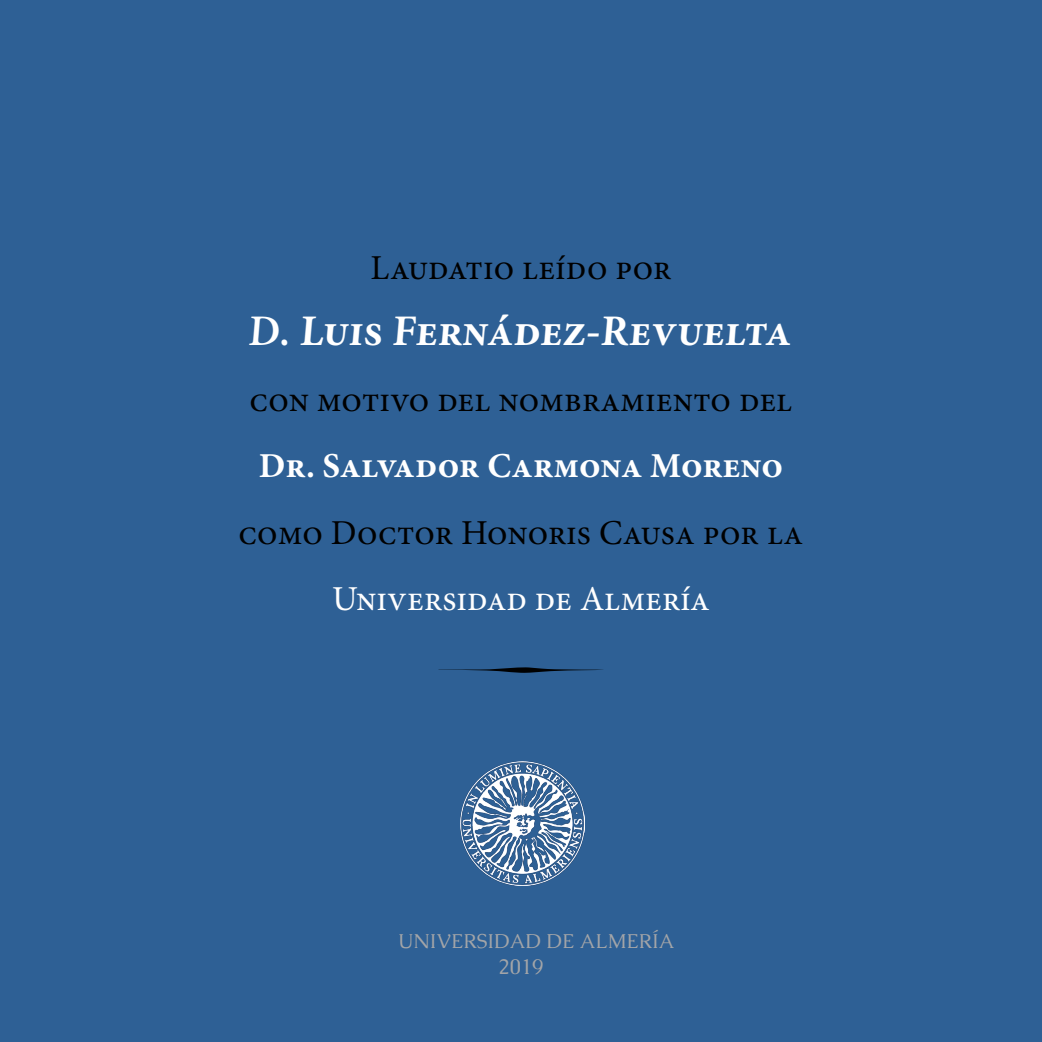
<style>
.page{position:relative;width:1042px;height:1042px;background:#2e6095}
.page>*{position:absolute;margin:0;border:0;box-sizing:border-box;transform-origin:0 0}
.t1{font:italic 700 43.75px "Minion Pro";color:#fff}
.t2{font:35px "Minion Pro";color:#000}
.t3{font:700 35px "Minion Pro";letter-spacing:-.005em;color:#fff}
.t4{font:35px "Minion Pro";color:#fff}
.t5{font:21px "Caudex";color:#a3a5a8}
.t6{font:20.12px "Caudex";color:#a3a5a8}
.s1{font-weight:600}
</style>
<div class="page">
<img style="left:461px;top:762px;width:123px;height:123px">
<svg style="left:438px;top:667px;width:165px;height:6px"></svg>
<p class="t2" style="left:370px;top:244px;width:303px">Laudatio leído por</p>
<p class="t1" style="left:249px;top:300px;width:551px"><span class="s1">D.</span> Luis Fernádez-Revuelta</p>
<p class="t2" style="left:250px;top:376px;width:544px">con motivo del nombramiento del</p>
<p class="t3" style="left:259px;top:441px;width:526px">Dr. Salvador Carmona Moreno</p>
<p class="t2" style="left:239px;top:509px;width:566px">como Doctor Honoris Causa por la</p>
<p class="t4" style="left:332px;top:575px;width:379px">Universidad de Almería</p>
<p class="t6" style="left:398px;top:928px;width:278px">UNIVERSIDAD DE ALMERÍA</p>
<p class="t5" style="left:498px;top:953px;width:47px">2019</p>
</div>
